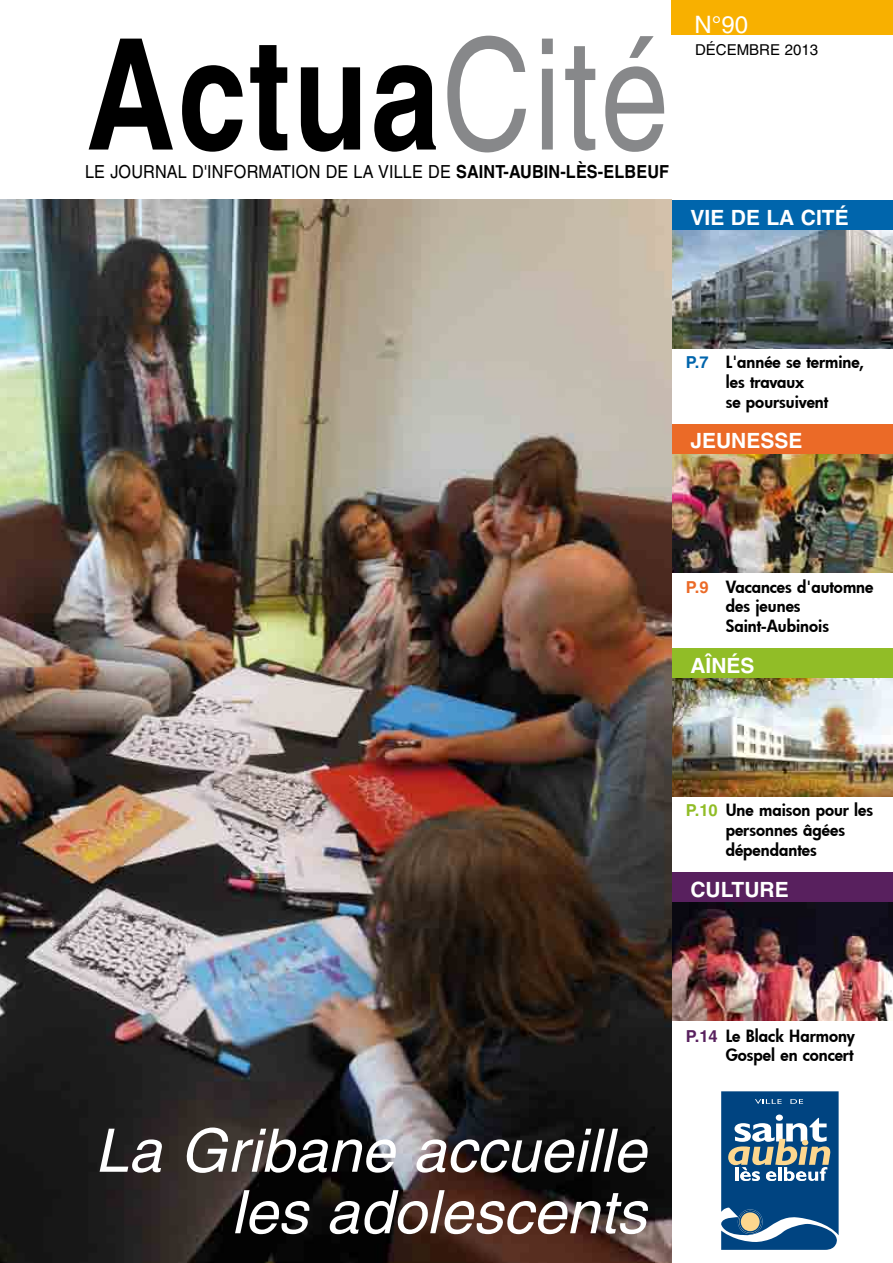
<style>
.page{position:relative;width:893px;height:1263px;background:#fff}
.page>*{position:absolute;margin:0;border:0;box-sizing:border-box;transform-origin:0 0}
.t1{font:700 154.5px "Helvetica";color:#000;scale:.8 1}
.t2{font:italic 60px/61.5px "Helvetica";color:#fff;text-align:right}
.t3{font:24px "Helvetica";color:#fff}
.t4{font:700 21px "Helvetica";color:#fff}
.t5{font:18px "Helvetica";letter-spacing:.01em;color:#000;scale:.9 1}
.t6{font:800 16.5px/19.8px "Futura";color:#000}
.t7{font:15px "Helvetica";color:#000}
.s1{font-weight:400;color:#87888a}
.s2{font-weight:700}
.s3{font-family:"Helvetica";font-weight:700;color:#0065ac}
.s4{font-family:"Helvetica";font-weight:700;color:#eb6a27}
.s5{font-family:"Helvetica";font-weight:700;color:#91bd27}
.s6{font-family:"Helvetica";font-weight:700;color:#58205e}
</style>
<div class="page">
<img style="left:672px;top:230px;width:221px;height:118px">
<img style="left:672px;top:454px;width:221px;height:119px">
<img style="left:672px;top:678px;width:221px;height:119px">
<img style="left:672px;top:902px;width:221px;height:119px">
<div style="left:668px;top:200px;width:225px;height:30px;background:#0065ac"></div>
<div style="left:668px;top:424px;width:225px;height:30px;background:#eb6a27"></div>
<div style="left:668px;top:648px;width:225px;height:30px;background:#91bd27"></div>
<div style="left:668px;top:872px;width:225px;height:30px;background:#58205e"></div>
<div style="left:672px;top:0;width:221px;height:35px;background:#f8b000"></div>
<img style="left:0;top:200px;width:672px;height:1063px">
<svg style="left:721px;top:1091px;width:118px;height:159px;background:#3a6b94"></svg>
<h1 class="t1" style="left:86px;top:1px;width:730px">ACTUA<span class="s1">CITÉ</span></h1>
<p class="t5" style="left:85px;top:161px;width:650px">LE JOURNAL D'IN FORMATION DE LA VILLE DE <span class="s2">SAINT-AUBIN-LÈS-ELBEUF</span></p>
<h3 class="t3" style="left:695px;top:11px;width:55px">N°90</h3>
<p class="t7" style="left:695px;top:41px;width:124px">DÉCEMBRE 2013</p>
<p class="t4" style="left:691px;top:204px;width:160px">VIE DE LA CITÉ</p>
<p class="t6" style="left:726px;top:352px;width:140px;text-indent:-40px"><span class="s3">P.7</span> L'année se termine, les travaux<br>se poursuivent</p>
<p class="t4" style="left:690px;top:428px;width:114px">JEUNESSE</p>
<p class="t6" style="left:726px;top:576px;width:149px;text-indent:-40px"><span class="s4">P.9</span> Vacances d'automne des jeunes<br>Saint-Aubinois</p>
<p class="t4" style="left:690px;top:652px;width:66px">AÎNÉS</p>
<p class="t6" style="left:726px;top:800px;width:149px;text-indent:-40px"><span class="s5">P.10</span> Une maison pour les personnes âgées dépendantes</p>
<p class="t4" style="left:690px;top:876px;width:100px">CULTURE</p>
<h2 class="t2" style="left:95px;top:1120px;width:553px">La Gribane accueille les adolescents</h2>
<p class="t6" style="left:686px;top:1025px;width:171px;text-align:right"><span class="s6">P.14</span> Le Black Harmony<br>Gospel en concert</p>
</div>
